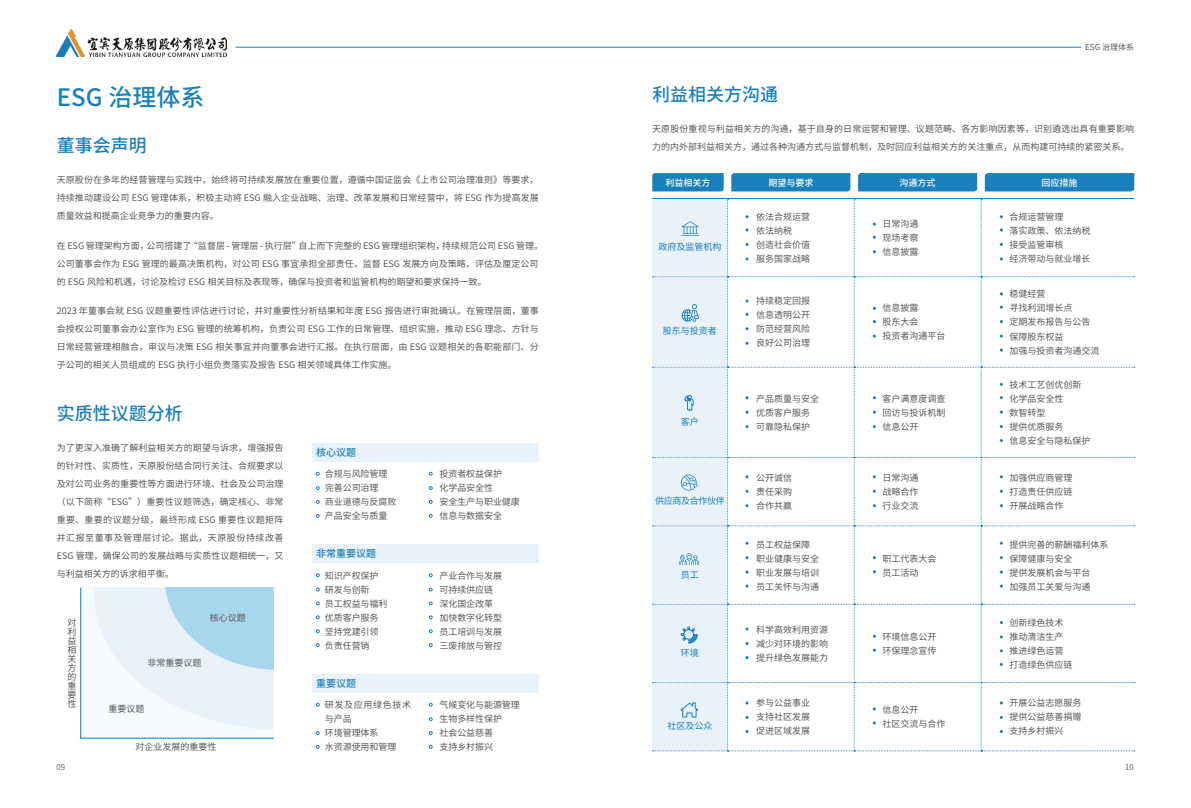
<style>
.page{position:relative;width:1191px;height:808px;background:#fff}
.page>*{position:absolute;margin:0;border:0;box-sizing:border-box;transform-origin:0 0}
.t1{font:500 24px "Source Han Sans CN";color:#1a80bb}
.t2{font:500 18px "Source Han Sans CN";color:#1a80bb}
.t3{font:500 10px "Source Han Sans CN";color:#1a80bb}
.t4{font:9px/14px "Source Han Sans CN";color:#595757}
.t5{font:9px "Source Han Sans CN";color:#1a80bb}
.t6{font:500 9px "Source Han Sans CN";color:#fff}
.t7{font:9px "Source Han Sans CN";letter-spacing:-.04em;color:#1a80bb}
.t8{font:8px "Source Han Sans CN";color:#595757}
.t9{font:8px "Source Han Sans CN";color:#595757}
</style>
<div class="page">
<hr style="left:235px;top:47px;width:846px;height:1px;background:#1a80bb">
<img style="left:57px;top:30px;width:170px;height:26px">
<svg style="left:80px;top:588px;width:194px;height:150px"></svg>
<hr style="left:81px;top:588px;width:1px;height:150px;background:#0085c7">
<hr style="left:80px;top:738px;width:194px;height:1px;background:#0085c7">
<div style="left:312px;top:443px;width:227px;height:18px;background:#e8f2f8"></div>
<div style="left:312px;top:674px;width:227px;height:18px;background:#e8f2f8"></div>
<div style="left:312px;top:545px;width:227px;height:18px;background:#e8f2f8"></div>
<svg style="left:316px;top:573px;width:3px;height:4px"></svg>
<svg style="left:429px;top:573px;width:3px;height:4px"></svg>
<svg style="left:316px;top:486px;width:3px;height:4px"></svg>
<svg style="left:429px;top:486px;width:3px;height:4px"></svg>
<svg style="left:429px;top:717px;width:3px;height:4px"></svg>
<svg style="left:316px;top:500px;width:3px;height:4px"></svg>
<svg style="left:316px;top:731px;width:3px;height:4px"></svg>
<svg style="left:429px;top:500px;width:3px;height:4px"></svg>
<svg style="left:429px;top:731px;width:3px;height:4px"></svg>
<svg style="left:316px;top:629px;width:3px;height:4px"></svg>
<svg style="left:429px;top:629px;width:3px;height:4px"></svg>
<svg style="left:316px;top:643px;width:3px;height:4px"></svg>
<svg style="left:429px;top:643px;width:3px;height:4px"></svg>
<svg style="left:652px;top:173px;width:71px;height:18px"></svg>
<div style="left:731px;top:173px;width:119px;height:18px;background:#1a80bb"></div>
<div style="left:858px;top:173px;width:119px;height:18px;background:#1a80bb"></div>
<div style="left:984px;top:173px;width:150px;height:18px;background:#1a80bb"></div>
<hr style="left:652px;top:198px;width:75px;height:1px;background:#1a80bb">
<hr style="left:727px;top:198px;width:127px;height:1px;background:#1a80bb">
<hr style="left:854px;top:198px;width:127px;height:1px;background:#1a80bb">
<hr style="left:981px;top:198px;width:153px;height:1px;background:#1a80bb">
<svg style="left:652px;top:199px;width:482px;height:552px"></svg>
<h1 class="t1" style="left:57px;top:84px;width:149px">ESG 治理体系</h1>
<h2 class="t2" style="left:57px;top:135px;width:91px">董事会声明</h2>
<p class="t4" style="left:57px;top:171px;width:484px;line-height:18px;text-align:justify">天原股份在多年的经营管理与实践中，始终将可持续发展放在重要位置，遵循中国证监会《上市公司治理准则》等要求，持续推动建设公司 ESG 管理体系，积极主动将 ESG 融入企业战略、治理、改革发展和日常经营中，将 ESG 作为提高发展质量效益和提高企业竞争力的重要内容。</p>
<p class="t4" style="left:57px;top:237px;width:488px;line-height:18px">在 ESG 管理架构方面，公司搭建了“监督层 - 管理层 - 执行层”自上而下完整的 ESG 管理组织架构，持续规范公司 ESG 管理。公司董事会作为 ESG 管理的最高决策机构，对公司 ESG 事宜承担全部责任，监督 ESG 发展方向及策略，评估及厘定公司的 ESG 风险和机遇，讨论及检讨 ESG 相关目标及表现等，确保与投资者和监管机构的期望和要求保持一致。</p>
<p class="t4" style="left:57px;top:302px;width:484px;line-height:18px;text-align:justify">2023 年董事会就 ESG 议题重要性评估进行讨论，并对重要性分析结果和年度 ESG 报告进行审批确认。在管理层面，董事会授权公司董事会办公室作为 ESG 管理的统筹机构，负责公司 ESG 工作的日常管理、组织实施，推动 ESG 理念、方针与日常经营管理相融合，审议与决策 ESG 相关事宜并向董事会进行汇报。在执行层面，由 ESG 议题相关的各职能部门、分子公司的相关人员组成的 ESG 执行小组负责落实及报告 ESG 相关领域具体工作实施。</p>
<h2 class="t2" style="left:57px;top:403px;width:127px">实质性议题分析</h2>
<p class="t4" style="left:57px;top:439px;width:228px;line-height:18px;text-align:justify">为了更深入准确了解利益相关方的期望与诉求，增强报告的针对性、实质性，天原股份结合同行关注、合规要求以及对公司业务的重要性等方面进行环境、社会及公司治理（以下简称“ESG”）重要性议题筛选，确定核心、非常重要、重要的议题分级，最终形成 ESG 重要性议题矩阵并汇报至董事及管理层讨论。据此，天原股份持续改善ESG 管理，确保公司的发展战略与实质性议题相统一，又与利益相关方的诉求相平衡。</p>
<p class="t4" style="left:67px;top:618px;width:10px;line-height:9px;text-align:justify">对利益相关方的重要性</p>
<p class="t4" style="left:210px;top:611px;width:37px">核心议题</p>
<p class="t4" style="left:147px;top:656px;width:55px">非常重要议题</p>
<p class="t4" style="left:109px;top:701px;width:38px">重要议题</p>
<p class="t4" style="left:135px;top:740px;width:82px">对企业发展的重要性</p>
<p class="t3" style="left:316px;top:446px;width:41px">核心议题</p>
<p class="t4" style="left:325px;top:467px;width:73px">合规与风险管理完善公司治理<br>商业道德与反腐败产品安全与质量</p>
<p class="t3" style="left:316px;top:548px;width:61px">非常重要议题</p>
<p class="t4" style="left:325px;top:568px;width:64px">知识产权保护研发与创新<br>员工权益与福利优质客户服务坚持党建引领负责任营销</p>
<p class="t3" style="left:316px;top:678px;width:41px">重要议题</p>
<p class="t4" style="left:325px;top:698px;width:88px">研发及应用绿色技术与产品<br>环境管理体系<br>水资源使用和管理</p>
<p class="t4" style="left:439px;top:467px;width:82px">投资者权益保护<br>化学品安全性<br>安全生产与职业健康信息与数据安全</p>
<p class="t4" style="left:439px;top:568px;width:64px">产业合作与发展可持续供应链深化国企改革加快数字化转型员工培训与发展三废排放与管控</p>
<p class="t4" style="left:439px;top:698px;width:82px">气候变化与能源管理生物多样性保护<br>社会公益慈善<br>支持乡村振兴</p>
<h2 class="t2" style="left:652px;top:84px;width:127px">利益相关方沟通</h2>
<p class="t8" style="left:1085px;top:43px;width:50px">ESG 治理体系</p>
<p class="t4" style="left:652px;top:120px;width:483px;line-height:18px">天原股份重视与利益相关方的沟通，基于自身的日常运营和管理、议题范畴、各方影响因素等，识别遴选出具有重要影响力的内外部利益相关方，通过各种沟通方式与监督机制，及时回应利益相关方的关注重点，从而构建可持续的紧密关系。</p>
<p class="t6" style="left:665px;top:177px;width:46px">利益相关方</p>
<p class="t6" style="left:768px;top:177px;width:46px">期望与要求</p>
<p class="t6" style="left:899px;top:177px;width:37px">沟通方式</p>
<p class="t6" style="left:1041px;top:177px;width:37px">回应措施</p>
<p class="t5" style="left:658px;top:242px;width:64px">政府及监管机构</p>
<p class="t5" style="left:663px;top:326px;width:55px">股东与投资者</p>
<p class="t5" style="left:681px;top:416px;width:19px">客户</p>
<p class="t7" style="left:655px;top:496px;width:71px">供应商及合作伙伴</p>
<p class="t5" style="left:681px;top:569px;width:19px">员工</p>
<p class="t5" style="left:681px;top:648px;width:19px">环境</p>
<p class="t5" style="left:667px;top:721px;width:46px">社区及公众</p>
<p class="t4" style="left:756px;top:210px;width:55px">依法合规运营依法纳税<br>创造社会价值服务国家战略</p>
<p class="t4" style="left:882px;top:217px;width:37px;text-align:justify">日常沟通现场考察信息披露</p>
<p class="t4" style="left:1009px;top:210px;width:82px">合规运营管理<br>落实政策、依法纳税接受监管审核<br>经济带动与就业增长</p>
<p class="t4" style="left:756px;top:294px;width:55px;text-align:justify">持续稳定回报信息透明公开防范经营风险良好公司治理</p>
<p class="t4" style="left:882px;top:301px;width:64px">信息披露<br>股东大会<br>投资者沟通平台</p>
<p class="t4" style="left:756px;top:392px;width:64px">产品质量与安全优质客户服务可靠隐私保护</p>
<p class="t4" style="left:882px;top:392px;width:64px;text-align:justify">客户满意度调查回访与投诉机制信息公开</p>
<p class="t4" style="left:1009px;top:287px;width:91px">稳健经营<br>寻找利润增长点<br>定期发布报告与公告保障股东权益<br>加强与投资者沟通交流</p>
<p class="t4" style="left:1009px;top:378px;width:82px">技术工艺创优创新化学品安全性<br>数智转型<br>提供优质服务<br>信息安全与隐私保护</p>
<p class="t4" style="left:756px;top:471px;width:37px;text-align:justify">公开诚信责任采购合作共赢</p>
<p class="t4" style="left:882px;top:471px;width:37px;text-align:justify">日常沟通战略合作行业交流</p>
<p class="t4" style="left:1009px;top:471px;width:64px;text-align:justify">加强供应商管理打造责任供应链开展战略合作</p>
<p class="t4" style="left:756px;top:537px;width:64px">员工权益保障职业健康与安全职业发展与培训员工关怀与沟通</p>
<p class="t4" style="left:882px;top:551px;width:55px">职工代表大会员工活动</p>
<p class="t4" style="left:756px;top:623px;width:73px;text-align:justify">科学高效利用资源减少对环境的影响提升绿色发展能力</p>
<p class="t4" style="left:882px;top:630px;width:55px">环境信息公开环保理念宣传</p>
<p class="t4" style="left:1009px;top:537px;width:100px">提供完善的薪酬福利体系保障健康与安全<br>提供发展机会与平台<br>加强员工关爱与沟通</p>
<p class="t4" style="left:1009px;top:616px;width:64px">创新绿色技术推动清洁生产推进绿色运营打造绿色供应链</p>
<p class="t4" style="left:756px;top:696px;width:55px;text-align:justify">参与公益事业支持社区发展促进区域发展</p>
<p class="t4" style="left:882px;top:703px;width:64px">信息公开<br>社区交流与合作</p>
<p class="t4" style="left:1009px;top:696px;width:73px;text-align:justify">开展公益志愿服务提供公益慈善捐赠支持乡村振兴</p>
<p class="t9" style="left:57px;top:762px;width:10px">09</p>
<p class="t9" style="left:1125px;top:762px;width:10px">10</p>
</div>
